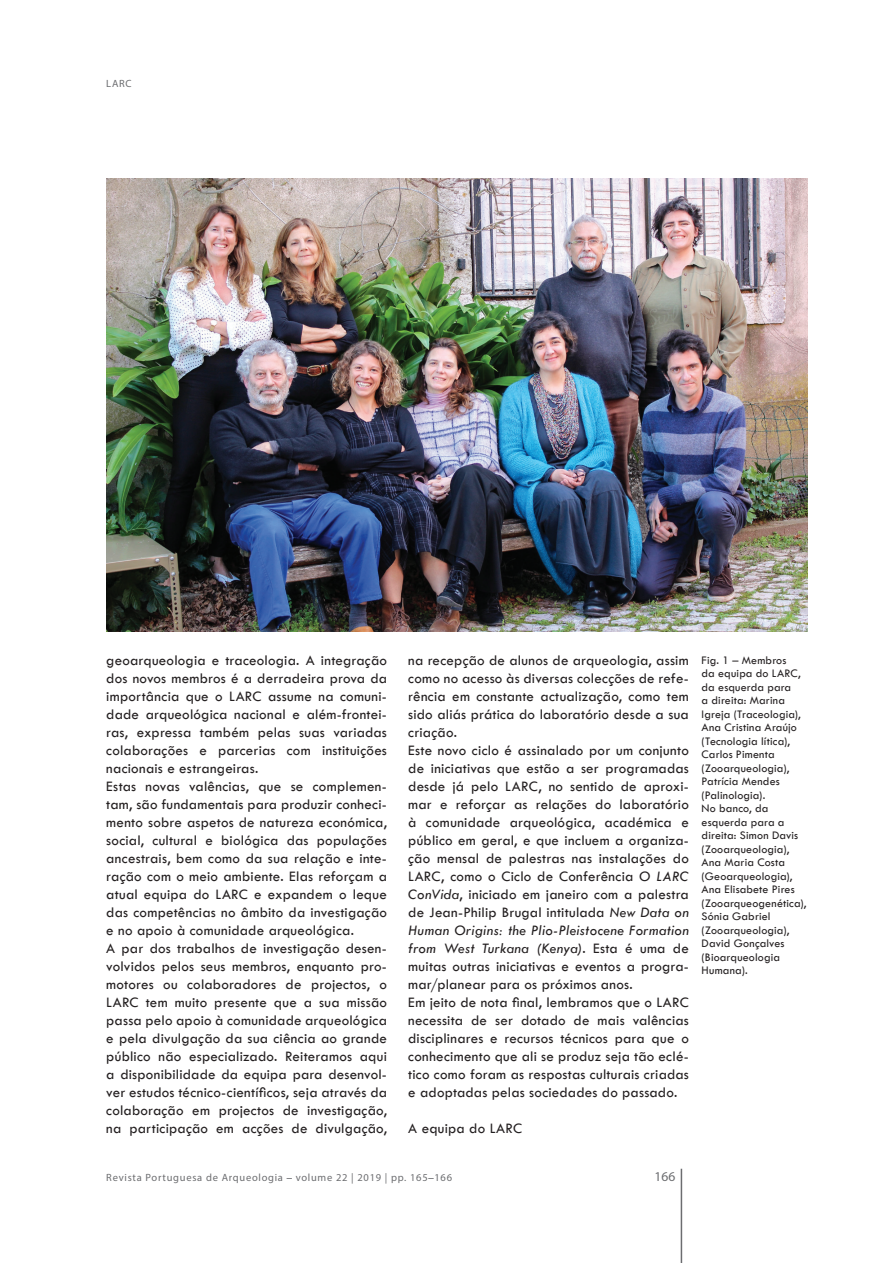
<style>
.page{position:relative;width:893px;height:1263px;background:#fff}
.page>*{position:absolute;margin:0;border:0;box-sizing:border-box;transform-origin:0 0}
.t1{font:15px/18px "Tw Cen";letter-spacing:.01em;color:#231f20;text-align:justify}
.t2{font:13.5px "Myriad Pro";color:#6c6d70}
.t3{font:12px/13.5px "Tw Cen";letter-spacing:.01em;color:#231f20}
.t4{font:10.5px "Myriad Pro";letter-spacing:.07em;color:#6c6d70}
.s1{font-style:italic}
.s2{font-family:"Tw Cen"}
</style>
<div class="page">
<hr style="left:681px;top:1169px;width:1px;height:94px;background:#6c6d70">
<img style="left:106px;top:179px;width:702px;height:452px">
<p class="t4" style="left:106px;top:77px;width:27px">LARC</p>
<p class="t1" style="left:106px;top:651px;width:282px">geoarqueologia e traceologia. A integração dos novos membros é a derradeira prova da importância que o LARC assume na comuni&shy;dade arqueológica nacional e além-frontei&shy;ras, expressa também pelas suas variadas colaborações e parcerias com instituições nacionais e estrangeiras.</p>
<p class="t1" style="left:106px;top:777px;width:282px">Estas novas valências, que se complemen&shy;tam, são fundamentais para produzir conheci&shy;mento sobre aspetos de natureza económica, social, cultural e biológica das populações ancestrais, bem como da sua relação e inte&shy;ração com o meio ambiente. Elas reforçam a atual equipa do LARC e expandem o leque das competências no âmbito da investigação e no apoio à comunidade arqueológica.</p>
<p class="t1" style="left:106px;top:939px;width:282px">A par dos trabalhos de investigação desen&shy;volvidos pelos seus membros, enquanto pro&shy;motores ou colaboradores de projectos, o LARC tem muito presente que a sua missão passa pelo apoio à comunidade arqueológica e pela divulgação da sua ciência ao grande público não especializado. Reiteramos aqui a disponibilidade da equipa para desenvol&shy;ver estudos técnico-científicos, seja através da colaboração em projectos de investigação, na participação em acções de divulgação,</p>
<p class="t1" style="left:408px;top:651px;width:282px">na recepção de alunos de arqueologia, assim como no acesso às diversas colecções de refe&shy;rência em constante actualização, como tem sido aliás prática do laboratório desde a sua criação.</p>
<p class="t1" style="left:408px;top:741px;width:282px">Este novo ciclo é assinalado por um conjunto de iniciativas que estão a ser programadas desde já pelo LARC, no sentido de aproxi&shy;mar e reforçar as relações do laboratório à comunidade arqueológica, académica e público em geral, e que incluem a organiza&shy;ção mensal de palestras nas instalações do LARC, como o Ciclo de Conferência <span class="s1">O LARC ConVida</span>, iniciado em janeiro com a palestra de Jean-Philip Brugal intitulada <span class="s1">New Data on Human Origins: the Plio-Pleistocene Formation from West Turkana (Kenya)</span>. Esta é uma de muitas outras iniciativas e eventos a progra&shy;mar/planear para os próximos anos.</p>
<p class="t1" style="left:408px;top:993px;width:282px">Em jeito de nota final, lembramos que o LARC necessita de ser dotado de mais valências disciplinares e recursos técnicos para que o conhecimento que ali se produz seja tão eclé&shy;tico como foram as respostas culturais criadas e adoptadas pelas sociedades do passado.</p>
<p class="t1" style="left:408px;top:1119px;width:115px">A equipa do LARC</p>
<p class="t3" style="left:702px;top:653px;width:106px">Fig. 1 – Membros<br>da equipa do LARC, da esquerda para<br>a direita: Marina<br>Igreja (Traceologia),<br>Ana Cristina Araújo (Tecnologia lítica),<br>Carlos Pimenta (Zooarqueologia),<br>Patrícia Mendes (Palinologia).<br>No banco, da esquerda para a direita: Simon Davis (Zooarqueologia),<br>Ana Maria Costa (Geoarqueologia),<br>Ana Elisabete Pires (Zooarqueogenética),<br>Sónia Gabriel (Zooarqueologia),<br>David Gonçalves (Bioarqueologia<br>Humana).</p>
<p class="t4" style="left:106px;top:1171px;width:347px">Revista Portuguesa de Arqueologia <span class="s2">–</span> volume 22 | 2019 | pp. 165<span class="s2">–</span>166</p>
<p class="t2" style="left:655px;top:1168px;width:22px">166</p>
</div>
